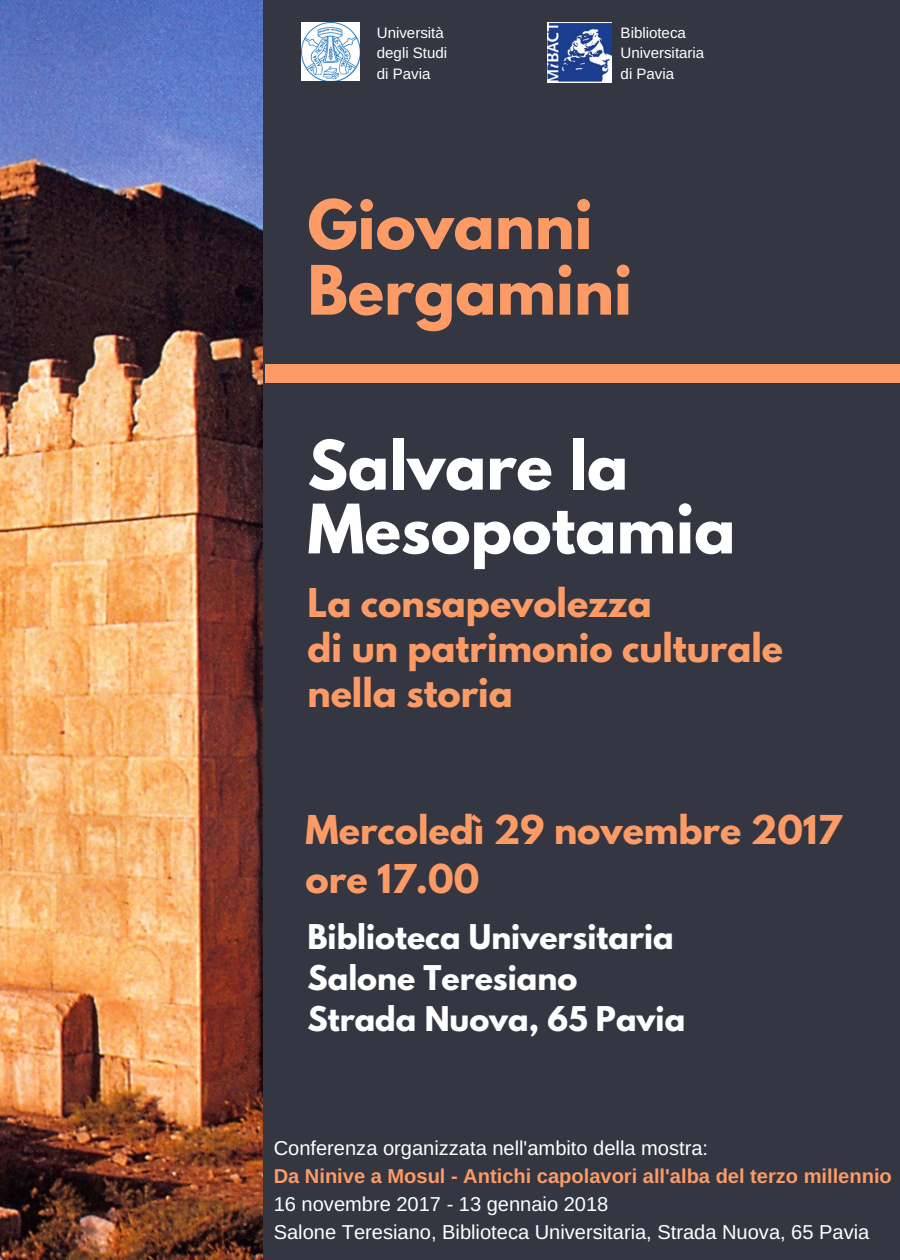
<style>
.page{position:relative;width:900px;height:1260px;background:#343641}
.page>*{position:absolute;margin:0;border:0;box-sizing:border-box;transform-origin:0 0}
.t1{font:700 60.5px/63.8px "League Spartan";color:#fff}
.t2{font:700 60.5px/65.5px "League Spartan";color:#fc9b66}
.t3{font:700 35.25px/45px "League Spartan";color:#fc9b66}
.t4{font:700 30.25px/41.2px "League Spartan";color:#fff}
.t5{font:20px/28px "Arimo";color:#fff}
.t6{font:700 20px "Arimo";color:#fc9b66}
.t7{font:15px/20.5px "Arimo";color:#fff}
</style>
<div class="page">
<img style="left:0;top:0;width:262px;height:1260px">
<img style="left:302px;top:22px;width:58px;height:59px">
<img style="left:547px;top:22px;width:64px;height:60px">
<div style="left:265px;top:364px;width:635px;height:18px;background:#fc9b66"></div>
<p class="t7" style="left:377px;top:22px;width:72px">Università degli Studi di Pavia</p>
<p class="t7" style="left:621px;top:22px;width:85px">Biblioteca<br>Universitaria di Pavia</p>
<h1 class="t2" style="left:307px;top:200px;width:326px">Giovanni<br>Bergamini</h1>
<h1 class="t1" style="left:307px;top:441px;width:429px">Salvare la<br>Mesopotamia</h1>
<h2 class="t3" style="left:307px;top:585px;width:477px">La consapevolezza<br>di un patrimonio culturale nella storia</h2>
<h2 class="t3" style="left:306px;top:810px;width:538px;line-height:48.8px">Mercoledì 29 novembre 2017 ore 17.00</h2>
<h3 class="t4" style="left:307px;top:920px;width:379px">Biblioteca Universitaria<br>Salone Teresiano<br>Strada Nuova, 65 Pavia</h3>
<p class="t5" style="left:274px;top:1134px;width:436px">Conferenza organizzata nell'ambito della mostra:</p>
<p class="t6" style="left:274px;top:1165px;width:620px">Da Ninive a Mosul - Antichi capolavori all'alba del terzo millennio</p>
<p class="t5" style="left:274px;top:1190px;width:597px">16 novembre 2017 - 13 gennaio 2018<br>Salone Teresiano, Biblioteca Universitaria, Strada Nuova, 65 Pavia</p>
</div>
